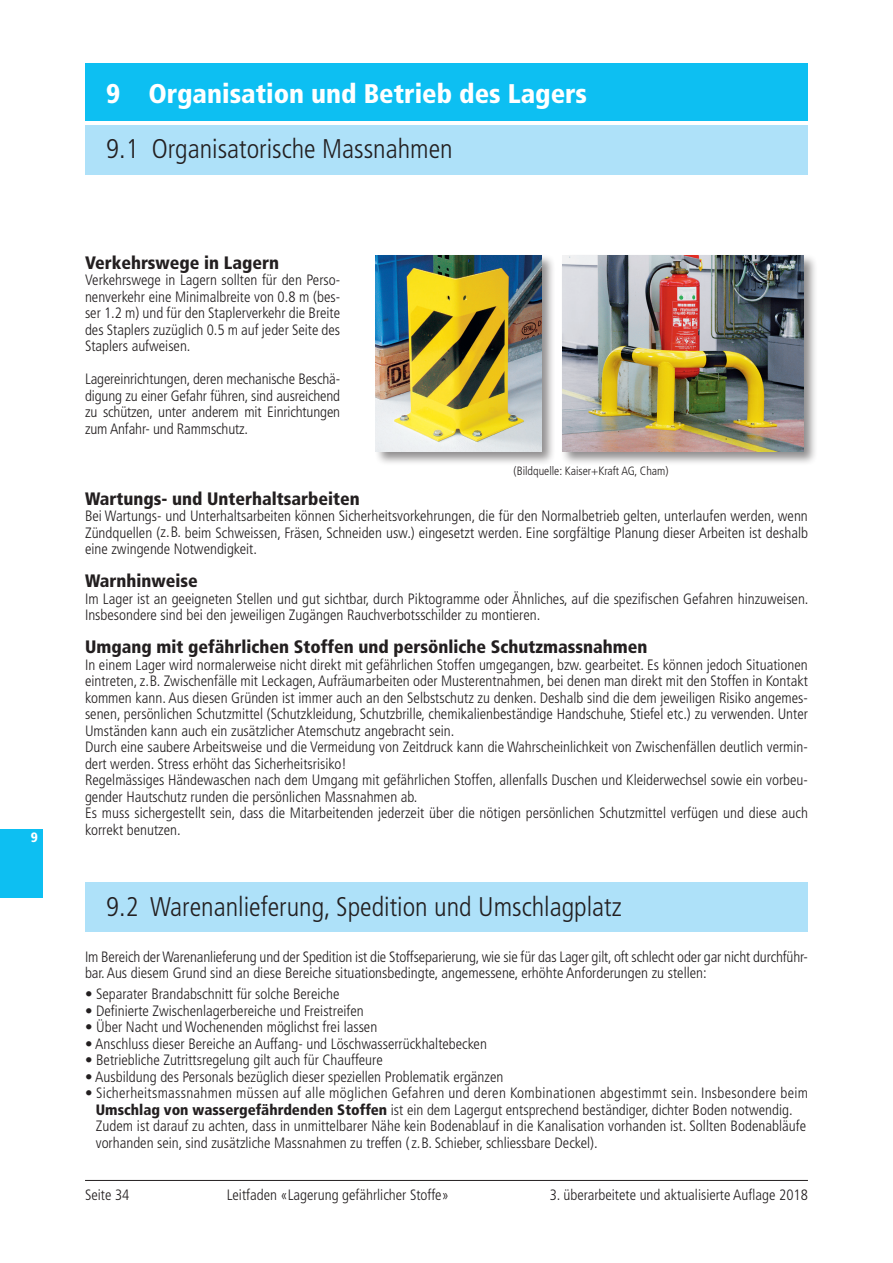
<style>
.page{position:relative;width:893px;height:1263px;background:#fff}
.page>*{position:absolute;margin:0;border:0;box-sizing:border-box;transform-origin:0 0}
.t1{font:300 condensed 27px "Frutiger LT Std";color:#231f20}
.t2{font:900 condensed 27px "Frutiger LT Std";color:#fff}
.t3{font:900 condensed 18px "Frutiger LT Std";color:#231f20}
.t4{font:300 condensed 15px/16.5px "Frutiger LT Std";color:#231f20}
.t5{font:900 condensed 13.5px "Frutiger LT Std";color:#fff}
.t6{font:300 condensed 12px "Frutiger LT Std";color:#231f20}
.s1{font-weight:900}
</style>
<div class="page">
<hr style="left:85px;top:1180px;width:723px;height:1px;background:#231f20">
<div style="left:0;top:829px;width:43px;height:69px;background:#0dbff2"></div>
<div style="left:85px;top:64px;width:723px;height:57px;background:#0dbff2"></div>
<div style="left:85px;top:125px;width:723px;height:50px;background:#aee1f9"></div>
<div style="left:85px;top:882px;width:723px;height:50px;background:#aee1f9"></div>
<div style="left:374px;top:253px;width:182px;height:213px;background:#231f20;opacity:.5"></div>
<img style="left:376px;top:255px;width:166px;height:196px">
<div style="left:561px;top:253px;width:257px;height:213px;background:#231f20;opacity:.5"></div>
<img style="left:563px;top:255px;width:241px;height:196px">
<p class="t5" style="left:31px;top:829px;width:9px">9</p>
<h1 class="t2" style="left:106px;top:77px;width:482px">9 Organisation und Betrieb des Lagers</h1>
<h1 class="t1" style="left:106px;top:134px;width:348px">9.1 Organisatorische Massnahmen</h1>
<p class="t3" style="left:85px;top:252px;width:196px">Verkehrswege in Lagern</p>
<p class="t4" style="left:85px;top:272px;width:257px;text-align:justify">Verkehrswege in Lagern sollten für den Perso&shy;nenverkehr eine Minimalbreite von 0.8 m (bes&shy;ser 1.2 m) und für den Staplerverkehr die Breite des Staplers zuzüglich 0.5 m auf jeder Seite des Staplers aufweisen.</p>
<p class="t4" style="left:85px;top:371px;width:257px;text-align:justify">Lagereinrichtungen, deren mechanische Beschä&shy;digung zu einer Gefahr führen, sind ausreichend zu schützen, unter anderem mit Einrichtungen zum Anfahr- und Rammschutz.</p>
<p class="t6" style="left:514px;top:464px;width:156px">(Bildquelle: Kaiser+Kraft AG, Cham)</p>
<p class="t3" style="left:85px;top:488px;width:276px">Wartungs- und Unterhaltsarbeiten</p>
<p class="t4" style="left:85px;top:508px;width:724px;text-align:justify">Bei Wartungs- und Unterhaltsarbeiten können Sicherheitsvorkehrungen, die für den Normalbetrieb gelten, unterlaufen werden, wenn Zündquellen (z.B. beim Schweissen, Fräsen, Schneiden usw.) eingesetzt werden. Eine sorgfältige Planung dieser Arbeiten ist deshalb eine zwingende Notwendigkeit.</p>
<p class="t3" style="left:85px;top:570px;width:114px">Warnhinweise</p>
<p class="t4" style="left:85px;top:590px;width:725px">Im Lager ist an geeigneten Stellen und gut sichtbar, durch Piktogramme oder Ähnliches, auf die spezifischen Gefahren hinzuweisen.<br>Insbesondere sind bei den jeweiligen Zugängen Rauchverbotsschilder zu montieren.</p>
<p class="t3" style="left:85px;top:636px;width:564px">Umgang mit gefährlichen Stoffen und persönliche Schutzmassnahmen</p>
<p class="t4" style="left:85px;top:656px;width:724px">In einem Lager wird normalerweise nicht direkt mit gefährlichen Stoffen umgegangen, bzw. gearbeitet. Es können jedoch Situationen eintreten, z.B. Zwischenfälle mit Leckagen, Aufräumarbeiten oder Musterentnahmen, bei denen man direkt mit den Stoffen in Kontakt kommen kann. Aus diesen Gründen ist immer auch an den Selbstschutz zu denken. Deshalb sind die dem jeweiligen Risiko angemes&shy;senen, persönlichen Schutzmittel (Schutzkleidung, Schutzbrille, chemikalienbeständige Handschuhe, Stiefel etc.) zu verwenden. Unter Umständen kann auch ein zusätzlicher Atemschutz angebracht sein.<br>Durch eine saubere Arbeitsweise und die Vermeidung von Zeitdruck kann die Wahrscheinlichkeit von Zwischenfällen deutlich vermin&shy;dert werden. Stress erhöht das Sicherheitsrisiko!<br>Regelmässiges Händewaschen nach dem Umgang mit gefährlichen Stoffen, allenfalls Duschen und Kleiderwechsel sowie ein vorbeu&shy;gender Hautschutz runden die persönlichen Massnahmen ab.<br>Es muss sichergestellt sein, dass die Mitarbeitenden jederzeit über die nötigen persönlichen Schutzmittel verfügen und diese auch korrekt benutzen.</p>
<h1 class="t1" style="left:106px;top:891px;width:517px">9.2 Warenanlieferung, Spedition und Umschlagplatz</h1>
<p class="t4" style="left:85px;top:948px;width:724px">Im Bereich der Warenanlieferung und der Spedition ist die Stoffseparierung, wie sie für das Lager gilt, oft schlecht oder gar nicht durchführ&shy;bar. Aus diesem Grund sind an diese Bereiche situationsbedingte, angemessene, erhöhte Anforderungen zu stellen:</p>
<p class="t4" style="left:85px;top:986px;width:256px">• Separater Brandabschnitt für solche Bereiche</p>
<p class="t4" style="left:85px;top:1002px;width:280px">• Definierte Zwischenlagerbereiche und Freistreifen</p>
<p class="t4" style="left:85px;top:1019px;width:294px">• Über Nacht und Wochenenden möglichst frei lassen</p>
<p class="t4" style="left:85px;top:1035px;width:403px">• Anschluss dieser Bereiche an Auffang- und Löschwasserrückhaltebecken</p>
<p class="t4" style="left:85px;top:1052px;width:299px">• Betriebliche Zutrittsregelung gilt auch für Chauffeure</p>
<p class="t4" style="left:85px;top:1068px;width:420px">• Ausbildung des Personals bezüglich dieser speziellen Problematik ergänzen</p>
<p class="t4" style="left:96px;top:1085px;width:714px;text-indent:-11px">• Sicherheitsmassnahmen müssen auf alle möglichen Gefahren und deren Kombinationen abgestimmt sein. Insbesondere beim <span class="s1">Umschlag von wassergefährdenden Stoffen</span> ist ein dem Lagergut entsprechend beständiger, dichter Boden notwendig.<br>Zudem ist darauf zu achten, dass in unmittelbarer Nähe kein Bodenablauf in die Kanalisation vorhanden ist. Sollten Bodenabläufe vorhanden sein, sind zusätzliche Massnahmen zu treffen (z.B. Schieber, schliessbare Deckel).</p>
<p class="t4" style="left:85px;top:1186px;width:46px">Seite 34</p>
<p class="t4" style="left:227px;top:1187px;width:224px">Leitfaden «Lagerung gefährlicher Stoffe»</p>
<p class="t4" style="left:550px;top:1187px;width:260px">3. überarbeitete und aktualisierte Auflage 2018</p>
</div>
